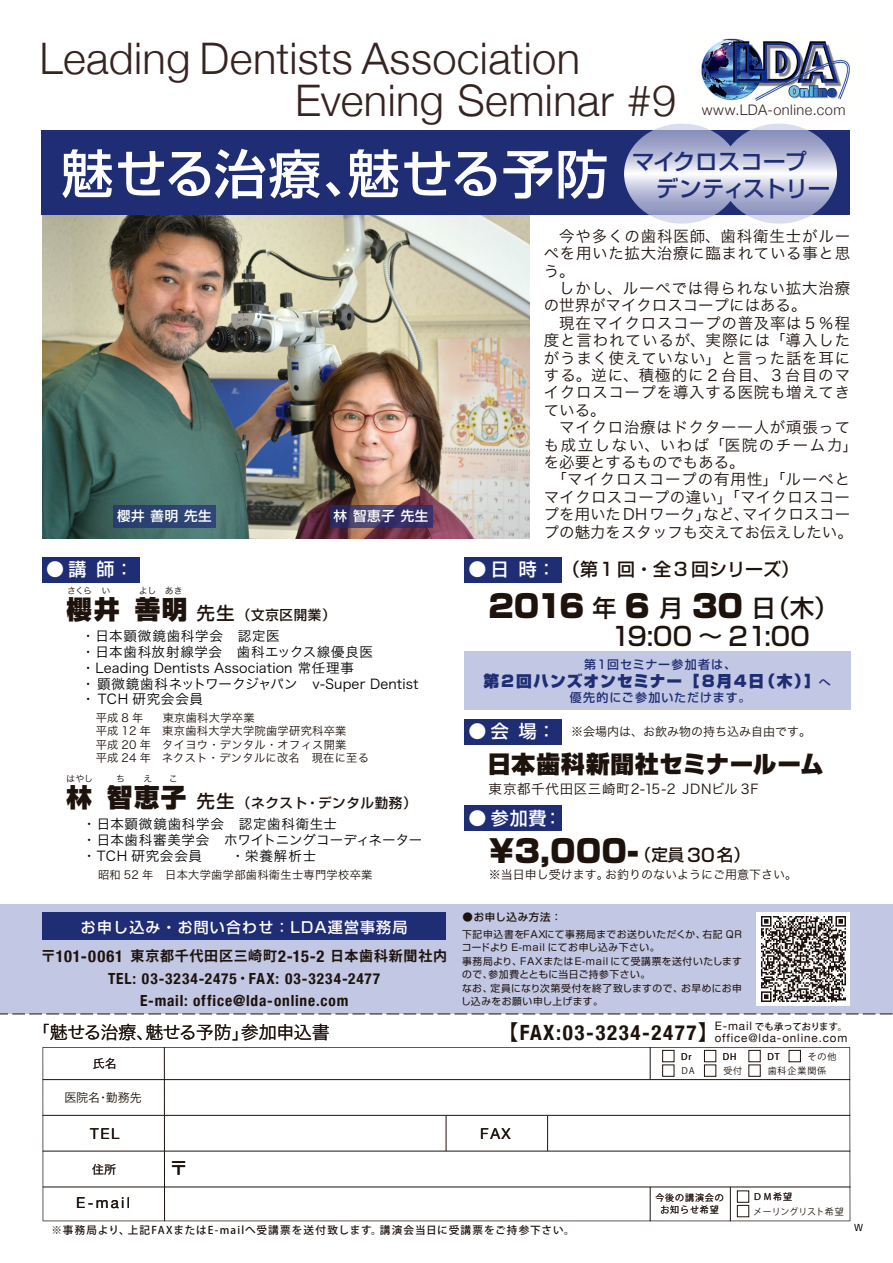
<style>
.page{position:relative;width:893px;height:1263px;background:#fff}
.page>*{position:absolute;margin:0;border:0;box-sizing:border-box;transform-origin:0 0}
.t1{font:500 52.5px "Shin Go Pro";letter-spacing:.005em;color:#fff}
.t2{font:300 43.5px/42px "Helvetica Neue";letter-spacing:.01em;color:#362421}
.t3{font:900 31.5px "Shin Go Pro";letter-spacing:-.005em;color:#1e120d}
.t4{font:500 25.5px "Shin Go Pro";letter-spacing:.005em;color:#1e120d}
.t5{font:500 24px "Shin Go Pro";color:#1e120d}
.t6{font:900 23.7px "Shin Go Pro";letter-spacing:.025em;color:#1e120d}
.t7{font:500 22.5px/27px "Shin Go Pro";letter-spacing:-.015em;color:#1f2d75}
.t8{font:500 19.2px "Koz Go Pro";color:#1e120d}
.t9{font:18px "Hira Kaku Pro W3";letter-spacing:-.025em;color:#1e120d}
.t10{font:500 18px "Shin Go Pro";color:#1e120d}
.t11{font:500 18px "Shin Go Pro";letter-spacing:.3em;color:#fff}
.t12{font:900 15.75px "Shin Go Pro";letter-spacing:.045em;color:#1f2d75}
.t13{font:15.45px/17.4px "Hira Kaku Pro W3";letter-spacing:.045em;color:#1e120d}
.t14{font:700 condensed 15.3px/21.6px "Helvetica Neue";letter-spacing:.06em;color:#1e120d;text-align:center}
.t15{font:500 15px "Shin Go Pro";letter-spacing:.075em;color:#fff}
.t16{font:15px "Helvetica Neue";letter-spacing:.1em;color:#1e120d}
.t17{font:300 14.55px "Helvetica Neue";letter-spacing:.035em;color:#362421}
.t18{font:700 13.95px "Koz Go Pro";letter-spacing:.05em;color:#1e120d}
.t19{font:13.5px/15.8px "Hira Kaku Pro W3";letter-spacing:.03em;color:#000}
.t20{font:500 13.5px "Shin Go Pro";letter-spacing:.05em;color:#1e120d}
.t21{font:13.5px "Hira Kaku Pro W3";letter-spacing:.05em;color:#1e120d}
.t22{font:500 13.5px "Shin Go Pro";letter-spacing:.05em;color:#fff}
.t23{font:12px "Hira Kaku Pro W3";color:#1e120d}
.t24{font:500 12px "Shin Go Pro";letter-spacing:.075em;color:#1f2d75}
.t25{font:11.7px "Helvetica Neue";letter-spacing:.075em;color:#1e120d}
.t26{font:11.25px/13.5px "Hira Kaku Pro W3";letter-spacing:.025em;color:#1e120d}
.t27{font:500 10.65px "Koz Go Pro";letter-spacing:.095em;color:#1e120d}
.t28{font:500 10.5px "Shin Go Pro";letter-spacing:.06em;color:#1e120d}
.t29{font:9.75px/13.5px "Shin Go Pro";letter-spacing:.055em;color:#1e120d}
.t30{font:500 9.3px "Koz Go Pro";letter-spacing:.005em;color:#1e120d}
.t31{font:9px/14.7px "Koz Go Pro";letter-spacing:.1em;color:#1e120d}
.t32{font:9px/14.7px "Koz Go Pro";letter-spacing:.02em;color:#1e120d}
.t33{font:9px "Hira Kaku Pro W3";letter-spacing:-.035em;color:#1e120d}
.t34{font:9px "Shin Go Pro";color:#000}
.s1{font-weight:900;font-size:25.5px}
.s2{font-size:18px}
.s3{font-size:16.5px}
.s4{font-family:"Helvetica Neue";font-stretch:condensed;font-size:16.5px}
.s5{font-family:"Koz Go Pr 6 N";font-weight:400;font-stretch:normal}
.s6{color:#fff}
.s7{font-size:24px}
.s8{font-weight:500;font-size:12px}
.s9{font-weight:500;font-size:16.5px}
.s10{font-weight:500;font-size:18px}
.s11{font-family:"Helvetica Neue";font-weight:400;font-size:11.7px}
</style>
<div class="page">
<div style="left:0;top:905px;width:893px;height:109px;background:#c2c7e3"></div>
<div style="left:42px;top:913px;width:404px;height:27px;background:#1f2d75"></div>
<div style="left:757px;top:912px;width:93px;height:94px;background:#fff"></div>
<img style="left:761px;top:917px;width:85px;height:84px">
<img style="left:701px;top:38px;width:149px;height:63px">
<img style="left:42px;top:215px;width:487px;height:323px">
<div style="left:113px;top:505px;width:103px;height:22px;background:#2b4272"></div>
<svg style="left:330px;top:505px;width:103px;height:22px;background:#3c3667"></svg>
<div style="left:464px;top:719px;width:98px;height:25px;background:#1f2d75"></div>
<div style="left:464px;top:805px;width:98px;height:26px;background:#1f2d75"></div>
<div style="left:464px;top:557px;width:98px;height:26px;background:#1f2d75"></div>
<div style="left:43px;top:557px;width:97px;height:26px;background:#1f2d75"></div>
<div style="left:464px;top:651px;width:386px;height:59px;background:#c2c7e3"></div>
<svg style="left:0;top:1013px;width:893px;height:1px"></svg>
<svg style="left:43px;top:1047px;width:807px;height:174px"></svg>
<hr style="left:43px;top:1079px;width:807px;height:1px;background:#1e120d">
<hr style="left:43px;top:1115px;width:807px;height:1px;background:#1e120d">
<hr style="left:43px;top:1151px;width:807px;height:1px;background:#1e120d">
<hr style="left:43px;top:1186px;width:807px;height:1px;background:#1e120d">
<div style="left:662px;top:1050px;width:12px;height:12px;border:1px solid #1e120d"></div>
<div style="left:662px;top:1064px;width:12px;height:13px;border:1px solid #1e120d"></div>
<div style="left:704px;top:1050px;width:12px;height:12px;border:1px solid #1e120d"></div>
<div style="left:704px;top:1064px;width:12px;height:13px;border:1px solid #1e120d"></div>
<div style="left:748px;top:1050px;width:13px;height:12px;border:1px solid #1e120d"></div>
<div style="left:748px;top:1064px;width:13px;height:13px;border:1px solid #1e120d"></div>
<div style="left:789px;top:1050px;width:12px;height:12px;border:1px solid #1e120d"></div>
<div style="left:42px;top:131px;width:808px;height:84px;background:#1f2d75"></div>
<svg style="left:624px;top:124px;width:213px;height:100px"></svg>
<h2 class="t2" style="left:295px;top:35px;width:382px;text-indent:-256px">Leading Dentists Association<br>Evening Seminar #9</h2>
<p class="t17" style="left:702px;top:98px;width:145px">www.LDA-online.com</p>
<h1 class="t1" style="left:61px;top:131px;width:549px">魅せる治療、魅せる予防</h1>
<h3 class="t7" style="left:632px;top:145px;width:199px">マイクロスコープ　デンティストリー</h3>
<p class="t22" style="left:117px;top:505px;width:96px">櫻井 善明 先生</p>
<p class="t22" style="left:334px;top:505px;width:96px">林 智恵子 先生</p>
<p class="t11" style="left:46px;top:555px;width:89px">●講師：</p>
<p class="t33" style="left:67px;top:583px;width:45px">さくら い</p>
<p class="t33" style="left:139px;top:583px;width:45px">よし あき</p>
<p class="t20" style="left:66px;top:604px;width:271px"><span class="s1">櫻井 善明</span><span class="s2">先生</span>（文京区開業）</p>
<p class="t19" style="left:81px;top:627px;width:339px">・日本顕微鏡歯科学会 認定医<br>・日本歯科放射線学会　歯科エックス線優良医・Leading Dentists Association 常任理事<br>・顕微鏡歯科ネットワークジャパン　v-Super Dentist・ TCH 研究会会員</p>
<p class="t26" style="left:96px;top:710px;width:49px">平成8年</p>
<p class="t26" style="left:96px;top:710px;width:275px;text-indent:67px">東京歯科大学卒業<br>平成 12 年 東京歯科大学大学院歯学研究科卒業<br>平成 20 年 タイヨウ・デンタル・オフィス開業<br>平成 24 年 ネクスト・デンタルに改名　現在に至る</p>
<p class="t33" style="left:66px;top:770px;width:29px">はやし</p>
<p class="t33" style="left:116px;top:770px;width:10px">ち</p>
<p class="t33" style="left:143px;top:770px;width:10px">え</p>
<p class="t33" style="left:169px;top:770px;width:10px">こ</p>
<p class="t20" style="left:66px;top:791px;width:352px"><span class="s1">林 智恵子</span><span class="s2">先生</span>（ネクスト・デンタル勤務）</p>
<p class="t19" style="left:83px;top:815px;width:341px">・日本顕微鏡歯科学会　認定歯科衛生士<br>・日本歯科審美学会　ホワイトニングコーディネーター・TCH 研究会会員　　・栄養解析士</p>
<p class="t26" style="left:98px;top:867px;width:276px">昭和 52 年　日本大学歯学部歯科衛生士専門学校卒業</p>
<p class="t15" style="left:81px;top:915px;width:328px">お申し込み・お問い合わせ：LDA運営事務局</p>
<p class="t18" style="left:40px;top:947px;width:408px"><span class="s3">〒</span><span class="s4">101-0061</span> 東京都千代田区三崎町<span class="s4">2-15-2</span> 日本歯科新聞社内</p>
<p class="t14" style="left:108px;top:967px;width:274px">TEL: 03-3234-2475<span class="s5">・</span>FAX: 03-3234-2477<br>E-mail: office@lda-online.com</p>
<p class="t9" style="left:32px;top:1016px;width:300px">「魅せる治療、魅せる予防」参加申込書</p>
<p class="t23" style="left:93px;top:1053px;width:25px">氏名</p>
<p class="t23" style="left:64px;top:1087px;width:79px">医院名・勤務先</p>
<p class="t16" style="left:90px;top:1123px;width:31px">TEL</p>
<p class="t23" style="left:92px;top:1159px;width:25px">住所</p>
<p class="t16" style="left:76px;top:1192px;width:55px">E-mail</p>
<p class="t8" style="left:169px;top:1156px;width:21px">〒</p>
<p class="t13" style="left:544px;top:226px;width:308px">　今や多くの歯科医師、歯科衛生士がルーペを用いた拡大治療に臨まれている事と思う。<br>　しかし、ルーペでは得られない拡大治療の世界がマイクロスコープにはある。</p>
<p class="t13" style="left:544px;top:313px;width:316px;text-indent:15px">現在マイクロスコープの普及率は５％程度と言われているが、実際には「導入したがうまく使えていない」と言った話を耳にする。逆に、積極的に２台目、３台目のマイクロスコープを導入する医院も増えてきている。<br>　マイクロ治療はドクター一人が頑張っても成立しない、いわば「医院のチーム力」を必要とするものでもある。<br>　「マイクロスコープの有用性」「ルーペとマイクロスコープの違い」「マイクロスコープを用いたDHワーク」など、マイクロスコープの魅力をスタッフも交えてお伝えしたい。</p>
<p class="t10" style="left:468px;top:555px;width:332px"><span class="s6">● 日時：</span>（第1 回・全3 回シリーズ）</p>
<h3 class="t3" style="left:488px;top:581px;width:98px">2016</h3>
<h3 class="t3" style="left:625px;top:581px;width:27px">6</h3>
<h3 class="t3" style="left:692px;top:581px;width:53px">30</h3>
<h3 class="t5" style="left:592px;top:588px;width:25px">年</h3>
<h3 class="t5" style="left:659px;top:588px;width:25px">月</h3>
<h3 class="t5" style="left:752px;top:588px;width:88px">日（木）</h3>
<h3 class="t4" style="left:611px;top:615px;width:200px">19:00 <span class="s7">～</span> 21:00</h3>
<p class="t24" style="left:584px;top:655px;width:153px">第１回セミナー参加者は、</p>
<p class="t12" style="left:483px;top:668px;width:349px">第２回ハンズオンセミナー［８月４日（木）］<span class="s8">へ</span></p>
<p class="t24" style="left:570px;top:688px;width:182px">優先的にご参加いただけます。</p>
<p class="t11" style="left:468px;top:716px;width:89px">●会場：</p>
<h3 class="t6" style="left:487px;top:745px;width:338px">日本歯科新聞社セミナールーム</h3>
<p class="t11" style="left:468px;top:803px;width:95px">● 参加費：</p>
<p class="t23" style="left:571px;top:721px;width:241px">※会場内は、お飲み物の持ち込み自由です。</p>
<p class="t21" style="left:488px;top:777px;width:272px">東京都千代田区三崎町2-15-2 JDNビル 3F</p>
<h3 class="t3" style="left:489px;top:825px;width:263px">¥3,000-<span class="s9">（定員</span> <span class="s10">30</span><span class="s9">名）</span></h3>
<p class="t23" style="left:489px;top:863px;width:310px">※当日申し受けます。お釣りのないようにご用意下さい。</p>
<p class="t28" style="left:463px;top:909px;width:101px">●お申し込み方法：</p>
<p class="t29" style="left:461px;top:926px;width:282px">下記申込書をFAXにて事務局までお送りいただくか、右記 QRコードより E-mail にてお申し込み下さい。<br>事務局より、FAXまたはE-mail にて受講票を送付いたしますので、参加費とともに当日ご持参下さい。<br>なお、定員になり次第受付を終了致しますので、お早めにお申し込みをお願い申し上げます。</p>
<p class="t25" style="left:497px;top:1029px;width:351px"><sup>【</sup><sup>FAX:03-3234-2477</sup><sup>】</sup>office@lda-online.com</p>
<p class="t30" style="left:715px;top:1020px;width:134px"><span class="s11">E-mail</span> でも承っております。</p>
<p class="t16" style="left:480px;top:1123px;width:32px">FAX</p>
<p class="t31" style="left:808px;top:1049px;width:30px">その他</p>
<p class="t31" style="left:681px;top:1049px;width:15px">Dr<br>DA</p>
<p class="t31" style="left:723px;top:1049px;width:21px">DH受付</p>
<p class="t31" style="left:767px;top:1049px;width:60px">DT<br>歯科企業関係</p>
<p class="t31" style="left:655px;top:1192px;width:70px;line-height:12px;text-align:center">今後の講演会のお知らせ希望</p>
<p class="t32" style="left:753px;top:1190px;width:92px">ＤＭ希望<br>メーリングリスト希望</p>
<p class="t27" style="left:52px;top:1223px;width:525px">※事務局より、上記FAXまたはE-mailへ受講票を送付致します。講演会当日に受講票をご持参下さい。</p>
<p class="t34" style="left:854px;top:1220px;width:10px">W</p>
</div>
